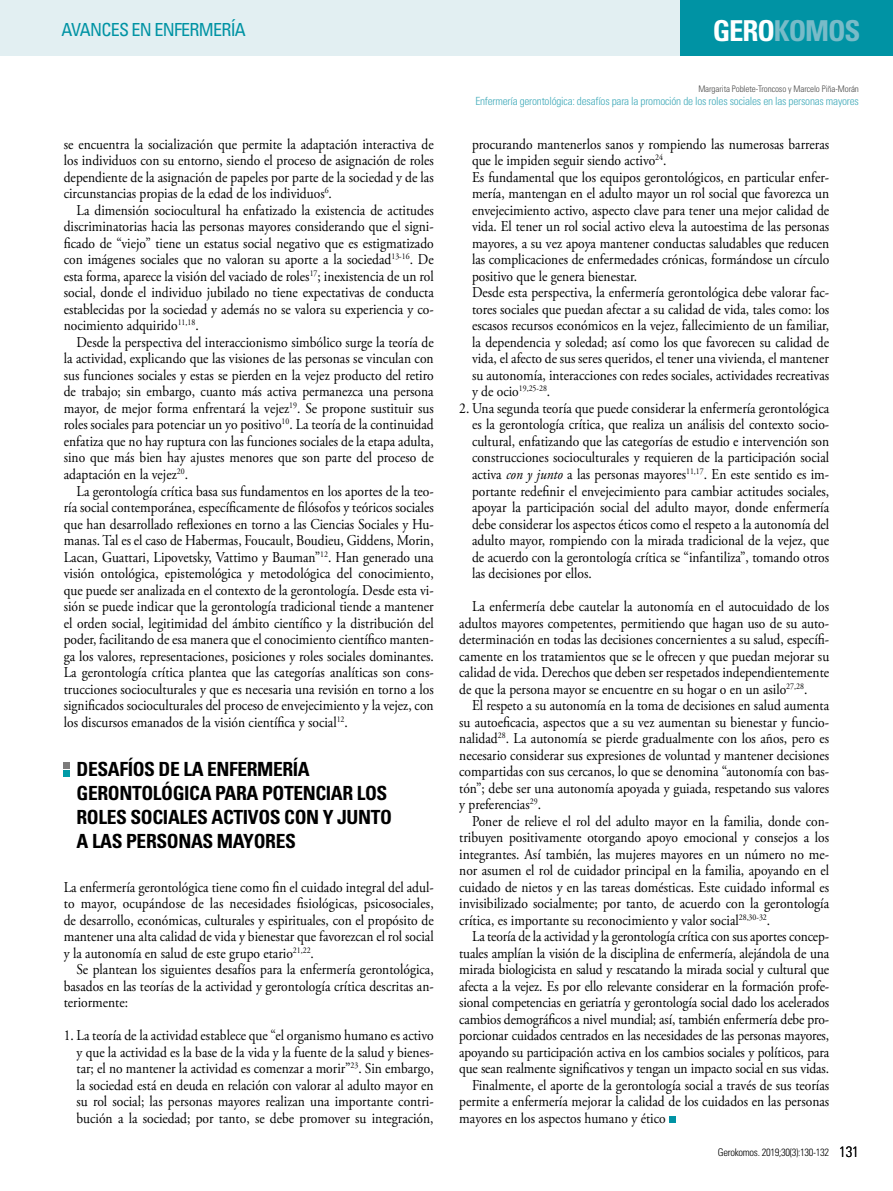
<style>
.page{position:relative;width:893px;height:1191px;background:#fff}
.page>*{position:absolute;margin:0;border:0;box-sizing:border-box;transform-origin:0 0}
.t1{font:700 condensed 28.8px "Univers LT Std";letter-spacing:-.04em;color:#78bbc8}
.t2{font:700 condensed 19.5px/24px "Univers LT Std";letter-spacing:-.02em;color:#000}
.t3{font:condensed 18px "Univers LT Std";letter-spacing:-.04em;color:#0093a4}
.t4{font:15px/16.5px "Adobe Garamond Pro";color:#000;text-align:justify;scale:.9 1}
.t5{font:300 condensed 11.25px "Univers LT Std";letter-spacing:-.02em;color:#42abba}
.t6{font:300 condensed 10.5px "Univers LT Std";letter-spacing:-.03em;color:#000}
.t7{font:300 condensed 9px "Univers LT Std";letter-spacing:-.01em;color:#4a4a49}
.s1{color:#fff}
.s2{font-style:italic}
.s3{font-size:15px}
</style>
<div class="page">
<div style="left:0;top:0;width:705px;height:55px;background:#e2eff2"></div>
<div style="left:680px;top:0;width:213px;height:55px;background:#0093a4"></div>
<svg style="left:64px;top:762px;width:6px;height:14px"></svg>
<svg style="left:669px;top:1116px;width:6px;height:6px"></svg>
<p class="t3" style="left:62px;top:18px;width:186px">AVANCES EN ENFERMERÍA</p>
<h1 class="t1" style="left:713px;top:13px;width:149px"><span class="s1">GERO</span>KOMOS</h1>
<p class="t4" style="left:64px;top:136px;width:413px">se encuentra la socialización que permite la adaptación interactiva de los individuos con su entorno, siendo el proceso de asignación de roles dependiente de la asignación de papeles por parte de la sociedad y de las circunstancias propias de la edad de los individuos<sup>6</sup>.</p>
<p class="t4" style="left:64px;top:202px;width:413px;text-indent:13px">La dimensión sociocultural ha enfatizado la existencia de actitudes discriminatorias hacia las personas mayores considerando que el signi&shy;ficado de “viejo” tiene un estatus social negativo que es estigmatizado con imágenes sociales que no valoran su aporte a la sociedad<sup>13-16</sup>. De esta forma, aparece la visión del vaciado de roles<sup>17</sup>; inexistencia de un rol social, donde el individuo jubilado no tiene expectativas de conducta establecidas por la sociedad y además no se valora su experiencia y co&shy;nocimiento adquirido<sup>11,18</sup>.</p>
<p class="t4" style="left:64px;top:334px;width:413px;text-indent:13px">Desde la perspectiva del interaccionismo simbólico surge la teoría de la actividad, explicando que las visiones de las personas se vinculan con sus funciones sociales y estas se pierden en la vejez producto del retiro de trabajo; sin embargo, cuanto más activa permanezca una persona mayor, de mejor forma enfrentará la vejez<sup>19</sup>. Se propone sustituir sus roles sociales para potenciar un yo positivo<sup>10</sup>. La teoría de la continuidad enfatiza que no hay ruptura con las funciones sociales de la etapa adulta, sino que más bien hay ajustes menores que son parte del proceso de adaptación en la vejez<sup>20</sup>.</p>
<p class="t4" style="left:64px;top:483px;width:413px;text-indent:13px">La gerontología crítica basa sus fundamentos en los aportes de la teo&shy;ría social contemporánea, específicamente de filósofos y teóricos sociales que han desarrollado reflexiones en torno a las Ciencias Sociales y Hu&shy;manas. Tal es el caso de Habermas, Foucault, Boudieu, Giddens, Morin, Lacan, Guattari, Lipovetsky, Vattimo y Bauman”<sup>12</sup>. Han generado una visión ontológica, epistemológica y metodológica del conocimiento, que puede ser analizada en el contexto de la gerontología. Desde esta vi&shy;sión se puede indicar que la gerontología tradicional tiende a mantener el orden social, legitimidad del ámbito científico y la distribución del poder, facilitando de esa manera que el conocimiento científico manten&shy;ga los valores, representaciones, posiciones y roles sociales dominantes.<br>La gerontología crítica plantea que las categorías analíticas son cons&shy;trucciones socioculturales y que es necesaria una revisión en torno a los significados socioculturales del proceso de envejecimiento y la vejez, con los discursos emanados de la visión científica y social<sup>12</sup>.</p>
<h2 class="t2" style="left:77px;top:757px;width:317px">DESAFÍOS DE LA ENFERMERÍA<br>GERONTOLÓGICA PARA POTENCIAR LOS<br>ROLES SOCIALES ACTIVOS CON Y JUNTO<br>A LAS PERSONAS MAYORES</h2>
<p class="t4" style="left:64px;top:879px;width:413px">La enfermería gerontológica tiene como fin el cuidado integral del adul&shy;to mayor, ocupándose de las necesidades fisiológicas, psicosociales, de desarrollo, económicas, culturales y espirituales, con el propósito de mantener una alta calidad de vida y bienestar que favorezcan el rol social y la autonomía en salud de este grupo etario<sup>21,22</sup>.</p>
<p class="t4" style="left:64px;top:961px;width:413px;text-indent:13px">Se plantean los siguientes desafíos para la enfermería gerontológica, basados en las teorías de la actividad y gerontología crítica descritas an&shy;teriormente:</p>
<p class="t4" style="left:77px;top:1027px;width:398px;text-indent:-13px">1. La teoría de la actividad establece que “el organismo humano es activo y que la actividad es la base de la vida y la fuente de la salud y bienes&shy;tar; el no mantener la actividad es comenzar a morir”<sup>23</sup>. Sin embargo, la sociedad está en deuda en relación con valorar al adulto mayor en su rol social; las personas mayores realizan una importante contri&shy;bución a la sociedad; por tanto, se debe promover su integración,</p>
<p class="t7" style="left:698px;top:83px;width:162px">Margarita Poblete-Troncoso y Marcelo Piña-Morán</p>
<p class="t5" style="left:475px;top:94px;width:385px">Enfermería gerontológica: desafíos para la promoción de los roles sociales en las personas mayores</p>
<p class="t4" style="left:472px;top:136px;width:398px;text-align:left">procurando mantenerlos sanos y rompiendo las numerosas barreras que le impiden seguir siendo activo<sup>24</sup>.<br>Es fundamental que los equipos gerontológicos, en particular enfer&shy;mería, mantengan en el adulto mayor un rol social que favorezca un envejecimiento activo, aspecto clave para tener una mejor calidad de vida. El tener un rol social activo eleva la autoestima de las personas mayores, a su vez apoya mantener conductas saludables que reducen las complicaciones de enfermedades crónicas, formándose un círculo positivo que le genera bienestar.<br>Desde esta perspectiva, la enfermería gerontológica debe valorar fac&shy;tores sociales que puedan afectar a su calidad de vida, tales como: los escasos recursos económicos en la vejez, fallecimiento de un familiar, la dependencia y soledad; así como los que favorecen su calidad de vida, el afecto de sus seres queridos, el tener una vivienda, el mantener su autonomía, interacciones con redes sociales, actividades recreativas y de ocio<sup>19,25-28</sup>.</p>
<p class="t4" style="left:472px;top:400px;width:398px;text-indent:-13px">2. Una segunda teoría que puede considerar la enfermería gerontológica es la gerontología crítica, que realiza un análisis del contexto socio&shy;cultural, enfatizando que las categorías de estudio e intervención son construcciones socioculturales y requieren de la participación social activa <span class="s2">con y junto</span> a las personas mayores<sup>11,17</sup>. En este sentido es im&shy;portante redefinir el envejecimiento para cambiar actitudes sociales, apoyar la participación social del adulto mayor, donde enfermería debe considerar los aspectos éticos como el respeto a la autonomía del adulto mayor, rompiendo con la mirada tradicional de la vejez, que de acuerdo con la gerontología crítica se “infantiliza”, tomando otros las decisiones por ellos.</p>
<p class="t4" style="left:459px;top:598px;width:413px;text-indent:13px">La enfermería debe cautelar la autonomía en el autocuidado de los adultos mayores competentes, permitiendo que hagan uso de su auto&shy;determinación en todas las decisiones concernientes a su salud, específi&shy;camente en los tratamientos que se le ofrecen y que puedan mejorar su calidad de vida. Derechos que deben ser respetados independientemente de que la persona mayor se encuentre en su hogar o en un asilo<sup>27,28</sup>.</p>
<p class="t4" style="left:459px;top:697px;width:413px;text-indent:13px">El respeto a su autonomía en la toma de decisiones en salud aumenta su autoeficacia, aspectos que a su vez aumentan su bienestar y funcio&shy;nalidad<sup>28</sup>. La autonomía se pierde gradualmente con los años, pero es necesario considerar sus expresiones de voluntad y mantener decisiones compartidas con sus cercanos, lo que se denomina “autonomía con bas&shy;tón”; debe ser una autonomía apoyada y guiada, respetando sus valores y preferencias<sup>29</sup>.</p>
<p class="t4" style="left:459px;top:813px;width:413px;text-indent:13px">Poner de relieve el rol del adulto mayor en la familia, donde con&shy;tribuyen positivamente otorgando apoyo emocional y consejos a los integrantes. Así también, las mujeres mayores en un número no me&shy;nor asumen el rol de cuidador principal en la familia, apoyando en el cuidado de nietos y en las tareas domésticas. Este cuidado informal es invisibilizado socialmente; por tanto, de acuerdo con la gerontología crítica, es importante su reconocimiento y valor social<sup>28,30-32</sup>.</p>
<p class="t4" style="left:472px;top:928px;width:398px">La teoría de la actividad y la gerontología crítica con sus aportes concep-</p>
<p class="t4" style="left:459px;top:945px;width:412px">tuales amplían la visión de la disciplina de enfermería, alejándola de una</p>
<p class="t4" style="left:459px;top:961px;width:413px">mirada biologicista en salud y rescatando la mirada social y cultural que</p>
<p class="t4" style="left:459px;top:978px;width:413px">afecta a la vejez. Es por ello relevante considerar en la formación profe-</p>
<p class="t4" style="left:459px;top:994px;width:413px">sional competencias en geriatría y gerontología social dado los acelerados</p>
<p class="t4" style="left:459px;top:1011px;width:413px">cambios demográficos a nivel mundial; así, también enfermería debe pro-</p>
<p class="t4" style="left:459px;top:1027px;width:413px">porcionar cuidados centrados en las necesidades de las personas mayores,</p>
<p class="t4" style="left:459px;top:1044px;width:413px">apoyando su participación activa en los cambios sociales y políticos, para</p>
<p class="t4" style="left:459px;top:1060px;width:412px">que sean realmente significativos y tengan un impacto social en sus vidas.</p>
<p class="t4" style="left:472px;top:1077px;width:398px">Finalmente, el aporte de la gerontología social a través de sus teorías</p>
<p class="t4" style="left:459px;top:1093px;width:413px">permite a enfermería mejorar la calidad de los cuidados en las personas</p>
<p class="t4" style="left:459px;top:1110px;width:231px">mayores en los aspectos humano y ético</p>
<p class="t6" style="left:718px;top:1145px;width:143px">Gerokomos. 2019;30(3):130-132 <span class="s3">131</span></p>
</div>
